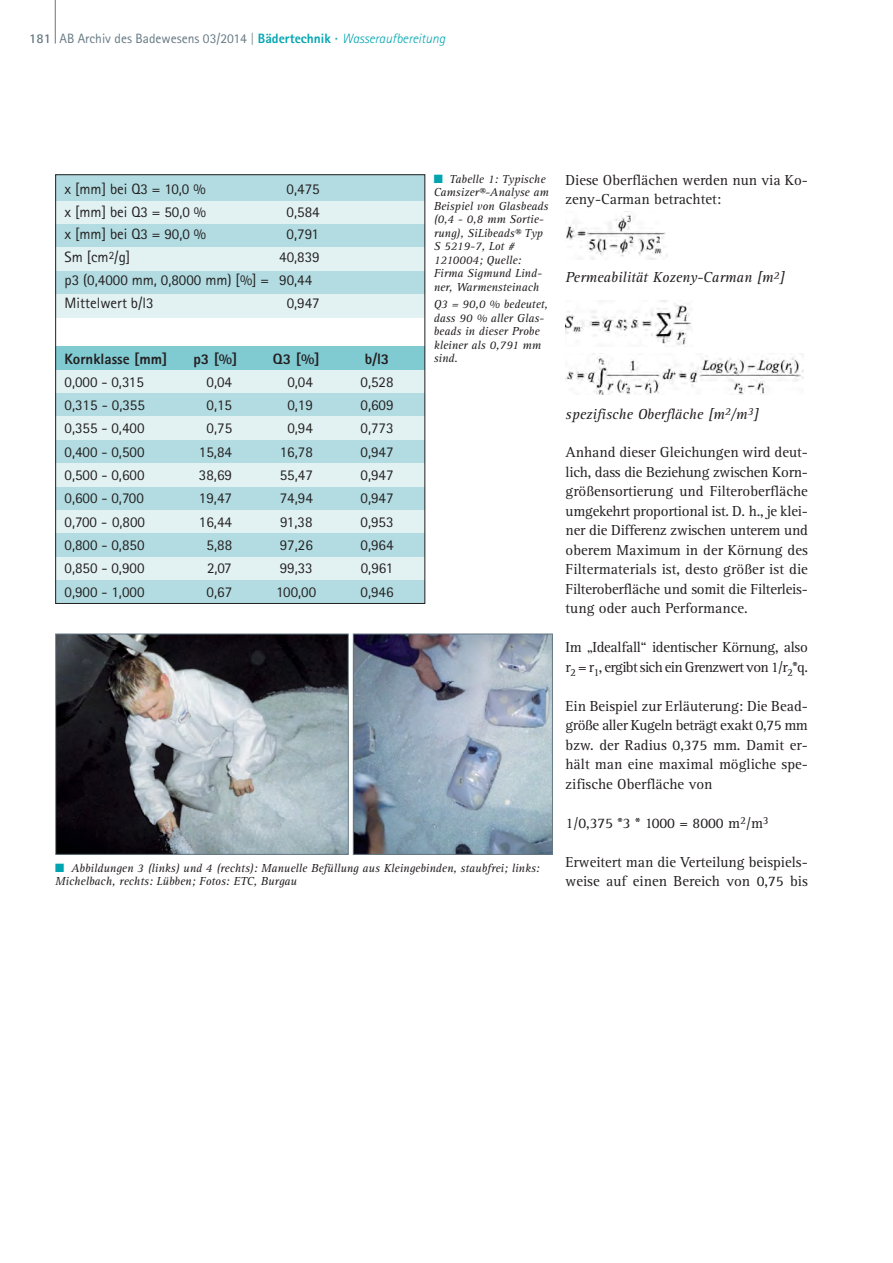
<style>
.page{position:relative;width:893px;height:1263px;background:#fff}
.page>*{position:absolute;margin:0;border:0;box-sizing:border-box;transform-origin:0 0}
.t1{font:15px/19.5px "Rotis Serif";color:#231f20}
.t2{font:15px/22.8px "Rotis Sans Serif";color:#231f20}
.t3{font:15px/19.5px "Rotis Serif";letter-spacing:-.02em;color:#231f20}
.t4{font:italic 15px "Rotis Serif";color:#231f20}
.t5{font:800 15px "Rotis Sans Serif";color:#231f20}
.t6{font:13.5px "Rotis Sans Serif";color:#647883}
.t7{font:italic 12px/13.5px "Rotis Serif";color:#231f20}
.s1{font-weight:700}
.s2{font-weight:300}
.s3{font-weight:800;color:#00a5b1}
.s4{font-weight:300;font-style:italic;color:#00a5b1}
.s5{color:#00a5b1}
</style>
<div class="page">
<hr style="left:55px;top:0;width:1px;height:44px;background:#647883">
<img style="left:566px;top:353px;width:237px;height:42px">
<img style="left:566px;top:300px;width:127px;height:47px">
<img style="left:566px;top:214px;width:102px;height:45px">
<img style="left:57px;top:636px;width:290px;height:217px">
<div style="left:55px;top:634px;width:294px;height:221px;border:1px solid #647883"></div>
<img style="left:355px;top:636px;width:196px;height:217px">
<div style="left:353px;top:634px;width:200px;height:221px;border:1px solid #647883"></div>
<div style="left:55px;top:174px;width:370px;height:27px;background:#b2dce1"></div>
<div style="left:55px;top:201px;width:370px;height:23px;background:#e2f1f2"></div>
<div style="left:55px;top:224px;width:370px;height:24px;background:#b2dce1"></div>
<div style="left:55px;top:248px;width:370px;height:23px;background:#e2f1f2"></div>
<div style="left:55px;top:271px;width:370px;height:23px;background:#b2dce1"></div>
<div style="left:55px;top:294px;width:370px;height:24px;background:#e2f1f2"></div>
<div style="left:55px;top:347px;width:370px;height:23px;background:#80cad2"></div>
<div style="left:55px;top:370px;width:370px;height:23px;background:#e2f1f2"></div>
<div style="left:55px;top:393px;width:370px;height:24px;background:#b2dce1"></div>
<div style="left:55px;top:417px;width:370px;height:23px;background:#e2f1f2"></div>
<div style="left:55px;top:440px;width:370px;height:23px;background:#b2dce1"></div>
<div style="left:55px;top:463px;width:370px;height:24px;background:#e2f1f2"></div>
<div style="left:55px;top:487px;width:370px;height:23px;background:#b2dce1"></div>
<div style="left:55px;top:510px;width:370px;height:24px;background:#e2f1f2"></div>
<div style="left:55px;top:534px;width:370px;height:23px;background:#b2dce1"></div>
<div style="left:55px;top:557px;width:370px;height:23px;background:#e2f1f2"></div>
<div style="left:55px;top:580px;width:370px;height:24px;background:#b2dce1"></div>
<div style="left:55px;top:174px;width:370px;height:430px;border:1px solid #231f20"></div>
<p class="t6" style="left:29px;top:34px;width:418px"><span class="s1">181</span> AB Archiv des Badewesens 03/2014 <span class="s2">|</span> <span class="s3">Bädertechnik ·</span> <span class="s4">Wasseraufbereitung</span></p>
<p class="t2" style="left:65px;top:179px;width:143px">x [mm] bei Q3 = 10,0 %</p>
<p class="t2" style="left:287px;top:179px;width:35px">0,475</p>
<p class="t2" style="left:65px;top:202px;width:143px">x [mm] bei Q3 = 50,0 %</p>
<p class="t2" style="left:287px;top:202px;width:35px">0,584</p>
<p class="t2" style="left:65px;top:224px;width:143px">x [mm] bei Q3 = 90,0 %</p>
<p class="t2" style="left:287px;top:224px;width:34px">0,791</p>
<p class="t2" style="left:65px;top:247px;width:67px">Sm [cm<sup>2</sup>/g]</p>
<p class="t2" style="left:65px;top:247px;width:257px;text-indent:215px">40,839 p3 (0,4000 mm, 0,8000 mm) [%] = 90,44<br>Mittelwert b/l3</p>
<p class="t2" style="left:287px;top:293px;width:35px">0,947</p>
<p class="t5" style="left:65px;top:354px;width:104px">Kornklasse [mm]</p>
<p class="t5" style="left:193px;top:354px;width:46px">p3 [%]</p>
<p class="t5" style="left:273px;top:354px;width:48px">Q3 [%]</p>
<p class="t5" style="left:365px;top:354px;width:26px">b/l3</p>
<p class="t2" style="left:65px;top:372px;width:81px">0,000 - 0,315</p>
<p class="t2" style="left:207px;top:372px;width:27px">0,04</p>
<p class="t2" style="left:287px;top:372px;width:27px">0,04</p>
<p class="t2" style="left:361px;top:372px;width:35px">0,528</p>
<p class="t2" style="left:65px;top:395px;width:82px">0,315 - 0,355</p>
<p class="t2" style="left:207px;top:395px;width:27px">0,15</p>
<p class="t2" style="left:287px;top:395px;width:27px">0,19</p>
<p class="t2" style="left:361px;top:395px;width:35px">0,609</p>
<p class="t2" style="left:65px;top:418px;width:81px">0,355 - 0,400</p>
<p class="t2" style="left:207px;top:418px;width:27px">0,75</p>
<p class="t2" style="left:287px;top:418px;width:27px">0,94</p>
<p class="t2" style="left:361px;top:418px;width:35px">0,773</p>
<p class="t2" style="left:65px;top:442px;width:81px">0,400 - 0,500</p>
<p class="t2" style="left:199px;top:442px;width:35px">15,84</p>
<p class="t2" style="left:280px;top:442px;width:35px">16,78</p>
<p class="t2" style="left:361px;top:442px;width:35px">0,947</p>
<p class="t2" style="left:65px;top:465px;width:81px">0,500 - 0,600</p>
<p class="t2" style="left:199px;top:465px;width:35px">38,69</p>
<p class="t2" style="left:280px;top:465px;width:35px">55,47</p>
<p class="t2" style="left:361px;top:465px;width:35px">0,947</p>
<p class="t2" style="left:65px;top:488px;width:81px">0,600 - 0,700</p>
<p class="t2" style="left:199px;top:488px;width:35px">19,47</p>
<p class="t2" style="left:280px;top:488px;width:35px">74,94</p>
<p class="t2" style="left:361px;top:488px;width:35px">0,947</p>
<p class="t2" style="left:65px;top:512px;width:82px">0,700 - 0,800</p>
<p class="t2" style="left:199px;top:512px;width:35px">16,44</p>
<p class="t2" style="left:280px;top:512px;width:34px">91,38</p>
<p class="t2" style="left:361px;top:512px;width:35px">0,953</p>
<p class="t2" style="left:65px;top:535px;width:81px">0,800 - 0,850</p>
<p class="t2" style="left:207px;top:535px;width:27px">5,88</p>
<p class="t2" style="left:280px;top:535px;width:35px">97,26</p>
<p class="t2" style="left:361px;top:535px;width:35px">0,964</p>
<p class="t2" style="left:65px;top:558px;width:81px">0,850 - 0,900</p>
<p class="t2" style="left:207px;top:558px;width:26px">2,07</p>
<p class="t2" style="left:280px;top:558px;width:35px">99,33</p>
<p class="t2" style="left:361px;top:558px;width:34px">0,961</p>
<p class="t2" style="left:65px;top:582px;width:81px">0,900 - 1,000</p>
<p class="t2" style="left:207px;top:582px;width:27px">0,67</p>
<p class="t2" style="left:276px;top:582px;width:42px">100,00</p>
<p class="t2" style="left:361px;top:582px;width:35px">0,946</p>
<p class="t7" style="left:434px;top:173px;width:117px"><span class="s5">■</span> Tabelle 1: Typische<br>Camsizer®-Analyse am<br>Beispiel von Glasbeads (0,4 - 0,8 mm Sortie&shy;rung), SiLibeads® Typ<br>S 5219-7, Lot #<br>1210004; Quelle:<br>Firma Sigmund Lind&shy;ner, Warmensteinach</p>
<p class="t7" style="left:434px;top:299px;width:116px">Q3 = 90,0 % bedeutet, dass 90 % aller Glas&shy;beads in dieser Probe kleiner als 0,791 mm sind.</p>
<p class="t7" style="left:55px;top:862px;width:486px"><span class="s5">■</span> Abbildungen 3 (links) und 4 (rechts): Manuelle Befüllung aus Kleingebinden, staubfrei; links:<br>Michelbach, rechts: Lübben; Fotos: ETC, Burgau</p>
<p class="t1" style="left:566px;top:171px;width:244px">Diese Oberflächen werden nun via Ko - zeny-Carman betrachtet:</p>
<p class="t4" style="left:566px;top:272px;width:221px">Permeabilität Kozeny-Carman [m<sup>2</sup>]</p>
<p class="t4" style="left:566px;top:408px;width:195px">spezifische Oberfläche [m<sup>2</sup>/m<sup>3</sup>]</p>
<p class="t1" style="left:566px;top:444px;width:244px;text-align:justify">Anhand dieser Gleichungen wird deut&shy;lich, dass die Beziehung zwischen Korn&shy;größensortierung und Filteroberfläche umgekehrt proportional ist. D. h., je klei&shy;ner die Differenz zwischen unterem und oberem Maximum in der Körnung des Filtermaterials ist, desto größer ist die Filteroberfläche und somit die Filterleis - tung oder auch Performance.</p>
<p class="t3" style="left:566px;top:639px;width:244px">Im „Idealfall“ identischer Körnung, al so r<sub>2</sub> = r<sub>1</sub>, ergibt sich ein Grenzwert von 1/r<sub>2</sub>*q.</p>
<p class="t1" style="left:566px;top:697px;width:244px;text-align:justify">Ein Beispiel zur Erläuterung: Die Bead&shy;größe aller Kugeln beträgt exakt 0,75 mm bzw. der Radius 0,375 mm. Damit er - hält man eine maximal mögliche spe&shy;zifische Oberfläche von</p>
<p class="t1" style="left:566px;top:814px;width:205px">1/0,375 *3 * 1000 = 8000 m<sup>2</sup>/m<sup>3</sup></p>
<p class="t1" style="left:566px;top:853px;width:244px">Erweitert man die Verteilung beispiels&shy;weise auf einen Bereich von 0,75 bis</p>
</div>
